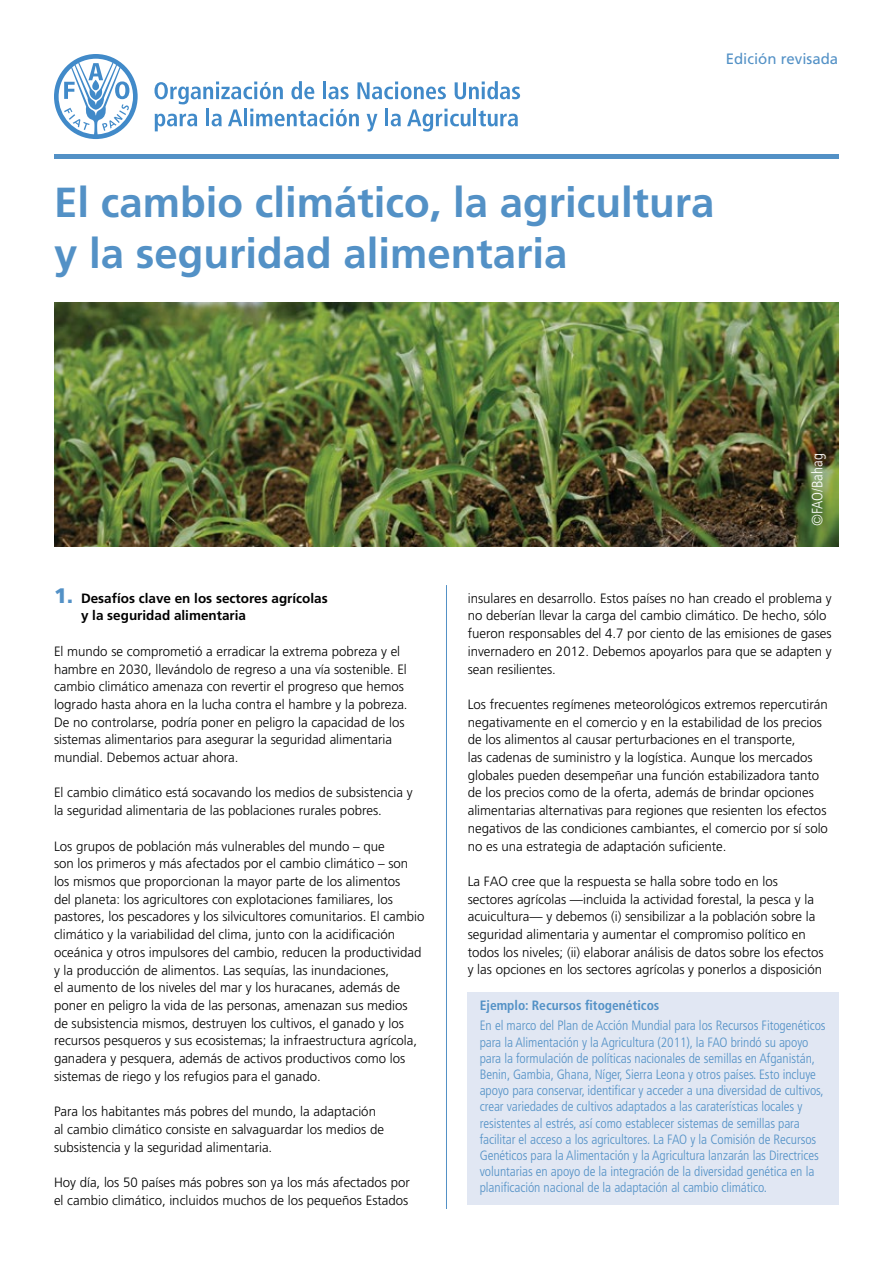
<style>
.page{position:relative;width:893px;height:1263px;background:#fff}
.page>*{position:absolute;margin:0;border:0;box-sizing:border-box;transform-origin:0 0}
.t1{font:700 42px/50.4px "Frutiger LT Pro";color:#5391c6}
.t2{font:15px "Frutiger LT Pro";color:#5391c6}
.t3{font:300 condensed 15px "Frutiger LT Pro";color:#fff}
.t4{font:300 13.5px/17.7px "Frutiger";color:#000}
.t5{font:300 condensed 13.5px/16.2px "Frutiger LT Pro";letter-spacing:-.005em;color:#5391c6}
.t6{font:700 13.5px/17.7px "Frutiger";color:#000}
.t7{font:700 condensed 13.5px "Frutiger LT Pro";color:#5391c6}
.s1{font-weight:900;font-size:21px;color:#5391c6}
</style>
<div class="page">
<hr style="left:446px;top:585px;width:1px;height:624px;background:#5391c6">
<div style="left:55px;top:154px;width:784px;height:5px;background:#5391c6"></div>
<img style="left:55px;top:303px;width:783px;height:243px">
<div style="left:468px;top:992px;width:371px;height:213px;background:#e1e7f3"></div>
<svg style="left:154px;top:81px;width:366px;height:51px"></svg>
<svg style="left:54px;top:54px;width:84px;height:85px"></svg>
<p class="t2" style="left:726px;top:50px;width:114px">Edición revisada</p>
<h1 class="t1" style="left:54px;top:178px;width:662px">El cambio climático, la agricultura y la seguridad alimentaria</h1>
<p class="t3" style="left:809px;top:526px;width:75px;rotate:-90deg">©FAO/Bahag</p>
<p class="t6" style="left:81px;top:589px;width:248px;text-indent:-27px"><span class="s1">1.</span> Desafíos clave en los sectores agrícolas y la seguridad alimentaria</p>
<p class="t4" style="left:54px;top:642px;width:355px">El mundo se comprometió a erradicar la extrema pobreza y el hambre en 2030, llevándolo de regreso a una vía sostenible. El cambio climático amenaza con revertir el progreso que hemos logrado hasta ahora en la lucha contra el hambre y la pobreza.<br>De no controlarse, podría poner en peligro la capacidad de los sistemas alimentarios para asegurar la seguridad alimentaria mundial. Debemos actuar ahora.</p>
<p class="t4" style="left:54px;top:784px;width:360px">El cambio climático está socavando los medios de subsistencia y la seguridad alimentaria de las poblaciones rurales pobres.</p>
<p class="t4" style="left:54px;top:837px;width:372px">Los grupos de población más vulnerables del mundo – que<br>son los primeros y más afectados por el cambio climático – son los mismos que proporcionan la mayor parte de los alimentos<br>del planeta: los agricultores con explotaciones familiares, los pastores, los pescadores y los silvicultores comunitarios. El cambio climático y la variabilidad del clima, junto con la acidificación oceánica y otros impulsores del cambio, reducen la productividad y la producción de alimentos. Las sequías, las inundaciones,<br>el aumento de los niveles del mar y los huracanes, además de poner en peligro la vida de las personas, amenazan sus medios de subsistencia mismos, destruyen los cultivos, el ganado y los recursos pesqueros y sus ecosistemas; la infraestructura agrícola, ganadera y pesquera, además de activos productivos como los sistemas de riego y los refugios para el ganado.</p>
<p class="t4" style="left:54px;top:1103px;width:332px">Para los habitantes más pobres del mundo, la adaptación al cambio climático consiste en salvaguardar los medios de subsistencia y la seguridad alimentaria.</p>
<p class="t4" style="left:54px;top:1173px;width:357px">Hoy día, los 50 países más pobres son ya los más afectados por el cambio climático, incluidos muchos de los pequeños Estados</p>
<p class="t4" style="left:468px;top:589px;width:365px">insulares en desarrollo. Estos países no han creado el problema y no deberían llevar la carga del cambio climático. De hecho, sólo fueron responsables del 4.7 por ciento de las emisiones de gases invernadero en 2012. Debemos apoyarlos para que se adapten y sean resilientes.</p>
<p class="t4" style="left:468px;top:696px;width:362px">Los frecuentes regímenes meteorológicos extremos repercutirán negativamente en el comercio y en la estabilidad de los precios de los alimentos al causar perturbaciones en el transporte,<br>las cadenas de suministro y la logística. Aunque los mercados globales pueden desempeñar una función estabilizadora tanto de los precios como de la oferta, además de brindar opciones alimentarias alternativas para regiones que resienten los efectos negativos de las condiciones cambiantes, el comercio por sí solo no es una estrategia de adaptación suficiente.</p>
<p class="t4" style="left:468px;top:873px;width:357px">La FAO cree que la respuesta se halla sobre todo en los sectores agrícolas —incluida la actividad forestal, la pesca y la acuicultura— y debemos (i) sensibilizar a la población sobre la seguridad alimentaria y aumentar el compromiso político en todos los niveles; (ii) elaborar análisis de datos sobre los efectos y las opciones en los sectores agrícolas y ponerlos a disposición</p>
<p class="t7" style="left:480px;top:997px;width:181px">Ejemplo: Recursos fitogenéticos</p>
<p class="t5" style="left:480px;top:1018px;width:347px">En el marco del Plan de Acción Mundial para los Recursos Fitogenéticos para la Alimentación y la Agricultura (2011), la FAO brindó su apoyo para la formulación de políticas nacionales de semillas en Afganistán, Benin, Gambia, Ghana, Níger, Sierra Leona y otros países. Esto incluye apoyo para conservar, identificar y acceder a una diversidad de cultivos, crear variedades de cultivos adaptados a las caraterísticas locales y resistentes al estrés, así como establecer sistemas de semillas para facilitar el acceso a los agricultores. La FAO y la Comisión de Recursos Genéticos para la Alimentación y la Agricultura lanzarán las Directrices voluntarias en apoyo de la integración de la diversidad genética en la planificación nacional de la adaptación al cambio climático.</p>
</div>
